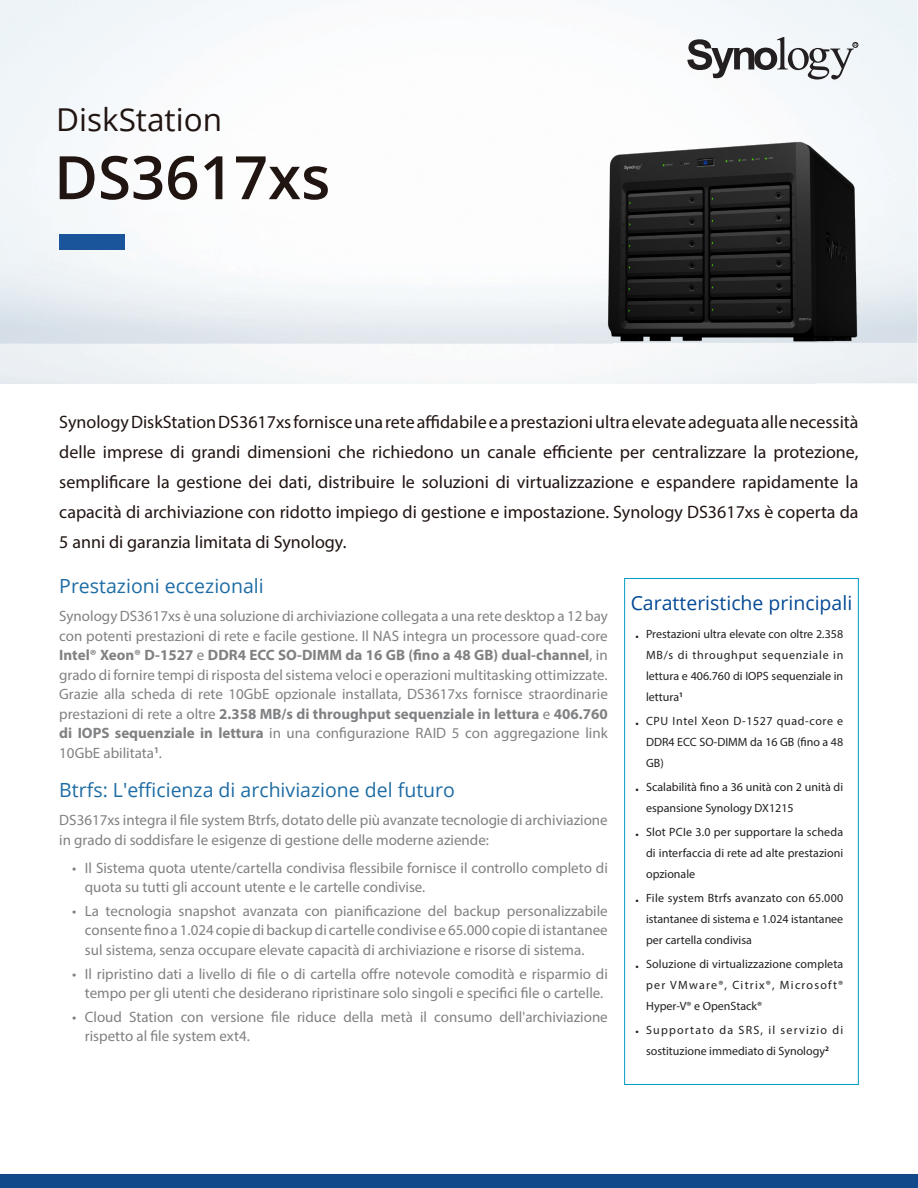
<style>
.page{position:relative;width:918px;height:1188px;background:#fff}
.page>*{position:absolute;margin:0;border:0;box-sizing:border-box;transform-origin:0 0}
.Model_Name{font:600 60px "Open Sans";color:#211512}
.Product_Type{font:31.5px "Open Sans";color:#211512}
.Chapter_Title_1{font:19.5px "Open Sans";color:#1d6ca5}
.Selling_Title{font:19.5px "Open Sans";color:#044995}
.Introduction{font:18px/30px "Myriad Pro";color:#211512;text-align:justify}
.Body_Content{font:15px/19.5px "Myriad Pro";color:#808183}
.t1{font:12px/21px "Myriad Pro";color:#231f20;text-align:justify}
.s1{font-weight:700}
</style>
<div class="page">
<div style="left:0;top:1174px;width:459px;height:14px;background:#12498b"></div>
<div style="left:459px;top:1174px;width:459px;height:14px;background:#12498b"></div>
<svg style="left:687px;top:37px;width:171px;height:43px"></svg>
<div style="left:59px;top:234px;width:66px;height:16px;background:#1a559b"></div>
<div style="left:624px;top:578px;width:235px;height:507px;border:1px solid #019bbf"></div>
<img style="left:608px;top:141px;width:250px;height:201px">
<p class="Product_Type" style="left:56px;top:98px;width:167px">DiskStation</p>
<p class="Model_Name" style="left:54px;top:136px;width:278px">DS3617xs</p>
<p class="Introduction" style="left:59px;top:407px;width:801px">Synology DiskStation DS3617xs fornisce una rete affidabile e a prestazioni ultra elevate adeguata alle necessità delle imprese di grandi dimensioni che richiedono un canale efficiente per centralizzare la protezione, semplificare la gestione dei dati, distribuire le soluzioni di virtualizzazione e espandere rapidamente la capacità di archiviazione con ridotto impiego di gestione e impostazione. Synology DS3617xs è coperta da 5 anni di garanzia limitata di Synology.</p>
<p class="Chapter_Title_1" style="left:59px;top:573px;width:206px">Prestazioni eccezionali</p>
<p class="Body_Content" style="left:59px;top:606px;width:550px;text-align:justify">Synology DS3617xs è una soluzione di archiviazione collegata a una rete desktop a 12 bay con potenti prestazioni di rete e facile gestione. Il NAS integra un processore quad-core <span class="s1">Intel® Xeon® D-1527</span> e <span class="s1">DDR4 ECC SO-DIMM da 16 GB (fino a 48 GB) dual-channel</span>, in grado di fornire tempi di risposta del sistema veloci e operazioni multitasking ottimizzate.<br>Grazie alla scheda di rete 10GbE opzionale installata, DS3617xs fornisce straordinarie prestazioni di rete a oltre <span class="s1">2.358 MB/s di throughput sequenziale in lettura</span> e <span class="s1">406.760 di IOPS sequenziale in lettura</span> in una configurazione RAID 5 con aggregazione link 10GbE abilitata<sup>1</sup>.</p>
<p class="Chapter_Title_1" style="left:59px;top:777px;width:397px">Btrfs: L'efficienza di archiviazione del futuro</p>
<p class="Body_Content" style="left:59px;top:810px;width:550px">DS3617xs integra il file system Btrfs, dotato delle più avanzate tecnologie di archiviazione in grado di soddisfare le esigenze di gestione delle moderne aziende:</p>
<p class="Body_Content" style="left:85px;top:858px;width:525px;text-indent:-13px">• Il Sistema quota utente/cartella condivisa flessibile fornisce il controllo completo di quota su tutti gli account utente e le cartelle condivise.</p>
<p class="Body_Content" style="left:85px;top:901px;width:525px;text-align:justify;text-indent:-13px">• La tecnologia snapshot avanzata con pianificazione del backup personalizzabile consente fino a 1.024 copie di backup di cartelle condivise e 65.000 copie di istantanee sul sistema, senza occupare elevate capacità di archiviazione e risorse di sistema.</p>
<p class="Body_Content" style="left:72px;top:964px;width:537px;text-align:center">• Il ripristino dati a livello di file o di cartella offre notevole comodità e risparmio di tempo per gli utenti che desiderano ripristinare solo singoli e specifici file o cartelle.</p>
<p class="Body_Content" style="left:85px;top:1007px;width:525px;text-indent:-13px">• Cloud Station con versione file riduce della metà il consumo dell'archiviazione rispetto al file system ext4.</p>
<p class="Selling_Title" style="left:631px;top:590px;width:223px">Caratteristiche principali</p>
<p class="t1" style="left:646px;top:623px;width:199px;text-indent:-11px">• Prestazioni ultra elevate con oltre 2.358<br>MB/s di throughput sequenziale in lettura e 406.760 di IOPS sequenziale in lettura<sup>1</sup></p>
<p class="t1" style="left:646px;top:710px;width:199px;text-indent:-11px">• CPU Intel Xeon D-1527 quad-core e DDR4 ECC SO-DIMM da 16 GB (fino a 48<br>GB)</p>
<p class="t1" style="left:646px;top:776px;width:199px;text-indent:-11px">• Scalabilità fino a 36 unità con 2 unità di espansione Synology DX1215</p>
<p class="t1" style="left:646px;top:821px;width:199px;text-indent:-11px">• Slot PCIe 3.0 per supportare la scheda di interfaccia di rete ad alte prestazioni opzionale</p>
<p class="t1" style="left:646px;top:887px;width:199px;text-indent:-11px">• File system Btrfs avanzato con 65.000 istantanee di sistema e 1.024 istantanee per cartella condivisa</p>
<p class="t1" style="left:646px;top:953px;width:199px;text-indent:-11px">• Soluzione di virtualizzazione completa per VMware®, Citrix®, Microsoft® Hyper-V® e OpenStack®</p>
<p class="t1" style="left:635px;top:1019px;width:209px;text-align:center">• Supportato da SRS, il servizio di sostituzione immediato di Synology<sup>2</sup></p>
</div>
